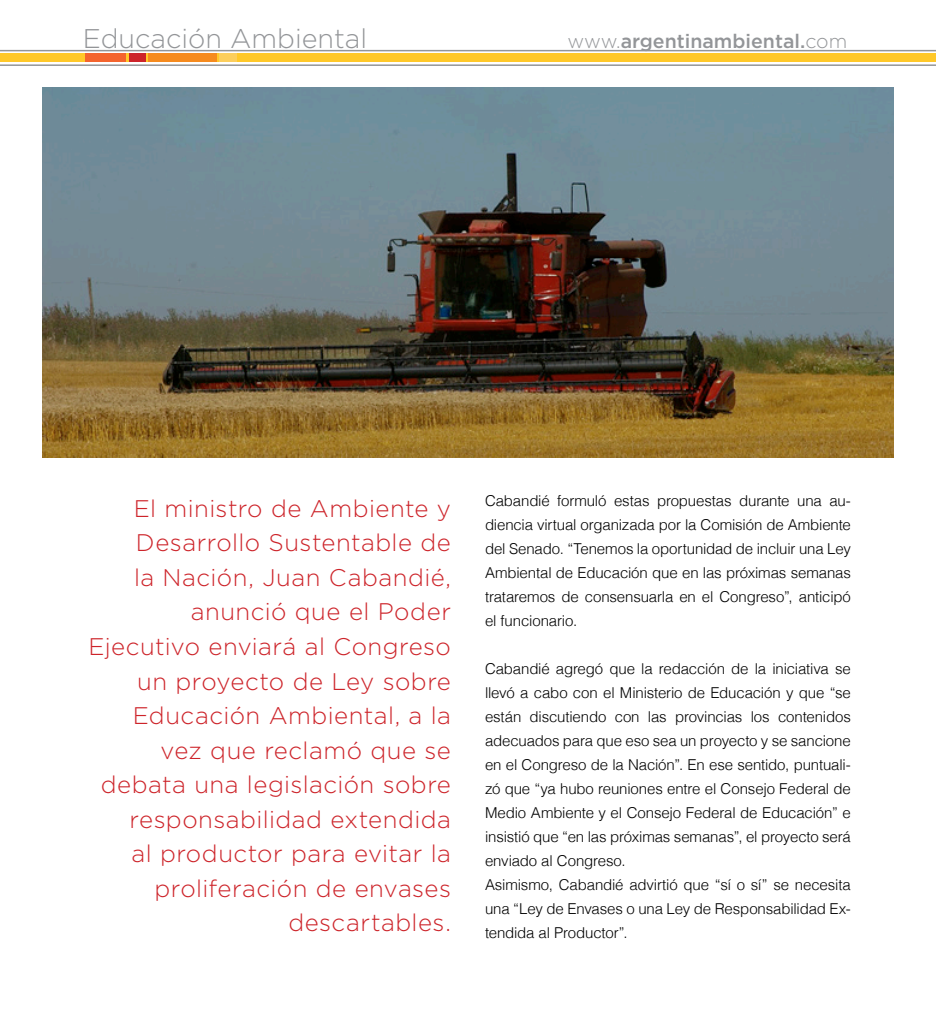
<style>
.page{position:relative;width:936px;height:1021px;background:#fff}
.page>*{position:absolute;margin:0;border:0;box-sizing:border-box;transform-origin:0 0}
.t1{font:300 27px "Gotham";color:#939598}
.t2{font:300 24px/34.5px "Gotham";letter-spacing:.02em;color:#cd242a;text-align:right}
.t3{font:500 19.5px "Gotham";color:#939598}
.t4{font:300 15px/24px "Helvetica";letter-spacing:-.01em;color:#000;text-align:justify}
.s1{font-weight:300}
</style>
<div class="page">
<hr style="left:0;top:50px;width:935px;height:1px;background:#939598">
<div style="left:0;top:54px;width:935px;height:8px;background:#ffc829"></div>
<div style="left:148px;top:54px;width:69px;height:8px;background:#f68b1e"></div>
<div style="left:220px;top:54px;width:17px;height:8px;background:#fcce5c"></div>
<div style="left:129px;top:54px;width:16px;height:8px;background:#cd242a"></div>
<div style="left:86px;top:54px;width:40px;height:8px;background:#f4642e"></div>
<hr style="left:0;top:64px;width:935px;height:2px;background:#939598">
<img style="left:43px;top:87px;width:850px;height:370px">
<p class="t1" style="left:83px;top:22px;width:286px">Educación Ambiental</p>
<p class="t3" style="left:567px;top:29px;width:281px"><span class="s1">www.</span>argentinambiental.<span class="s1">com</span></p>
<p class="t2" style="left:89px;top:490px;width:364px">El ministro de Ambiente y<br>Desarrollo Sustentable de<br>la Nación, Juan Cabandié, anunció que el Poder<br>Ejecutivo enviará al Congreso un proyecto de Ley sobre<br>Educación Ambiental, a la vez que reclamó que se debata una legislación sobre responsabilidad extendida<br>al productor para evitar la proliferación de envases descartables.</p>
<p class="t4" style="left:485px;top:487px;width:367px">Cabandié formuló estas propuestas durante una au&shy;diencia virtual organizada por la Comisión de Ambiente del Senado. “Tenemos la oportunidad de incluir una Ley Ambiental de Educación que en las próximas semanas trataremos de consensuarla en el Congreso”, anticipó el funcionario.</p>
<p class="t4" style="left:485px;top:655px;width:367px">Cabandié agregó que la redacción de la iniciativa se llevó a cabo con el Ministerio de Educación y que “se están discutiendo con las provincias los contenidos adecuados para que eso sea un proyecto y se sancione en el Congreso de la Nación”. En ese sentido, puntuali&shy;zó que “ya hubo reuniones entre el Consejo Federal de Medio Ambiente y el Consejo Federal de Educación” e insistió que “en las próximas semanas”, el proyecto será enviado al Congreso.</p>
<p class="t4" style="left:485px;top:871px;width:367px">Asimismo, Cabandié advirtió que “sí o sí” se necesita una “Ley de Envases o una Ley de Responsabilidad Ex&shy;tendida al Productor”.</p>
</div>
